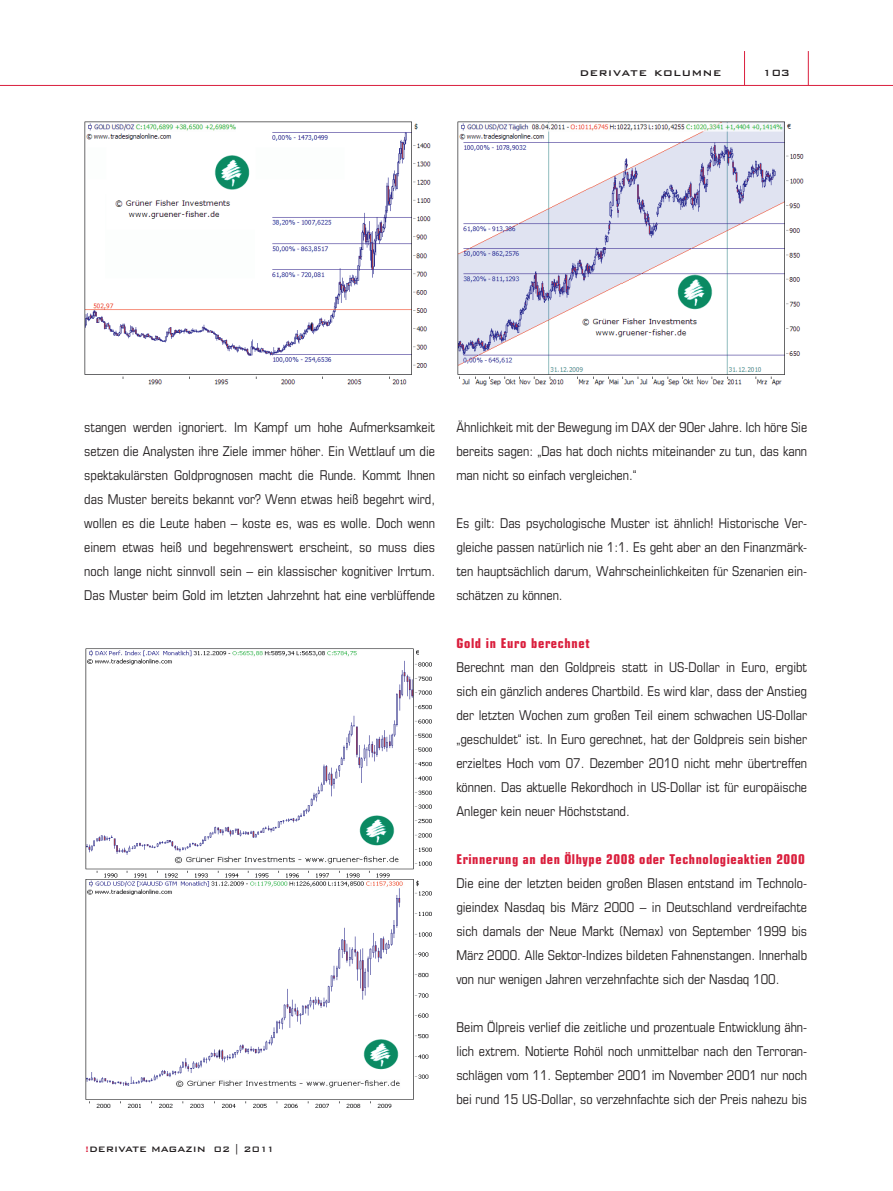
<style>
.page{position:relative;width:893px;height:1191px;background:#fff}
.page>*{position:absolute;margin:0;border:0;box-sizing:border-box;transform-origin:0 0}
.t1{font:13.5px/24px "Euros Con";color:#231f20;text-align:justify}
.t2{font:13.5px "Euros Bol Con";letter-spacing:.04em;color:#da1f3d}
.t3{font:500 13.5px "Bank Gothic BT";letter-spacing:.05em;color:#231f20}
.t4{font:500 12px "Bank Gothic BT";color:#231f20}
.t5{font:500 10.5px "Bank Gothic BT";color:#231f20}
.s1{color:#da1f3d}
</style>
<div class="page">
<hr style="left:744px;top:51px;width:1px;height:34px;background:#da1f3d">
<hr style="left:808px;top:51px;width:1px;height:34px;background:#da1f3d">
<img style="left:84px;top:122px;width:347px;height:263px">
<img style="left:457px;top:122px;width:347px;height:263px">
<img style="left:85px;top:648px;width:347px;height:459px">
<hr style="left:0;top:85px;width:893px;height:1px;background:#da1f3d">
<p class="t3" style="left:580px;top:65px;width:143px">derivate kolumne</p>
<p class="t4" style="left:762px;top:66px;width:29px">103</p>
<p class="t1" style="left:84px;top:415px;width:352px">stangen werden ignoriert. Im Kampf um hohe Aufmerksamkeit setzen die Analysten ihre Ziele immer höher. Ein Wettlauf um die spektakulärsten Goldprognosen macht die Runde. Kommt Ihnen das Muster bereits bekannt vor? Wenn etwas heiß begehrt wird, wollen es die Leute haben – koste es, was es wolle. Doch wenn einem etwas heiß und begehrenswert erscheint, so muss dies noch lange nicht sinnvoll sein – ein klassischer kognitiver Irrtum.<br>Das Muster beim Gold im letzten Jahrzehnt hat eine verblüffende</p>
<p class="t1" style="left:456px;top:415px;width:352px">Ähnlichkeit mit der Bewegung im DAX der 90er Jahre. Ich höre Sie bereits sagen: „Das hat doch nichts miteinander zu tun, das kann man nicht so einfach vergleichen.“</p>
<p class="t1" style="left:456px;top:511px;width:352px">Es gilt: Das psychologische Muster ist ähnlich! Historische Ver&shy;gleiche passen natürlich nie 1:1. Es geht aber an den Finanzmärk&shy;ten hauptsächlich darum, Wahrscheinlichkeiten für Szenarien ein&shy;schätzen zu können.</p>
<p class="t2" style="left:456px;top:635px;width:135px">Gold in Euro berechnet</p>
<p class="t1" style="left:456px;top:655px;width:352px">Berechnt man den Goldpreis statt in US-Dollar in Euro, ergibt sich ein gänzlich anderes Chartbild. Es wird klar, dass der Anstieg der letzten Wochen zum großen Teil einem schwachen US-Dollar „geschuldet“ ist. In Euro gerechnet, hat der Goldpreis sein bisher erzieltes Hoch vom 07. Dezember 2010 nicht mehr übertreffen können. Das aktuelle Rekordhoch in US-Dollar ist für europäische Anleger kein neuer Höchststand.</p>
<p class="t2" style="left:456px;top:851px;width:350px">Erinnerung an den Ölhype 2008 oder Technologieaktien 2000</p>
<p class="t1" style="left:456px;top:871px;width:352px">Die eine der letzten beiden großen Blasen entstand im Technolo&shy;gieindex Nasdaq bis März 2000 – in Deutschland verdreifachte sich damals der Neue Markt (Nemax) von September 1999 bis März 2000. Alle Sektor-Indizes bildeten Fahnenstangen. Innerhalb von nur wenigen Jahren verzehnfachte sich der Nasdaq 100.</p>
<p class="t1" style="left:456px;top:1015px;width:352px">Beim Ölpreis verlief die zeitliche und prozentuale Entwicklung ähn&shy;lich extrem. Notierte Rohöl noch unmittelbar nach den Terroran&shy;schlägen vom 11. September 2001 im November 2001 nur noch bei rund 15 US-Dollar, so verzehnfachte sich der Preis nahezu bis</p>
<p class="t5" style="left:85px;top:1143px;width:191px"><span class="s1">!</span>DERIVATE MAGAZIN 02 | 2011</p>
</div>
